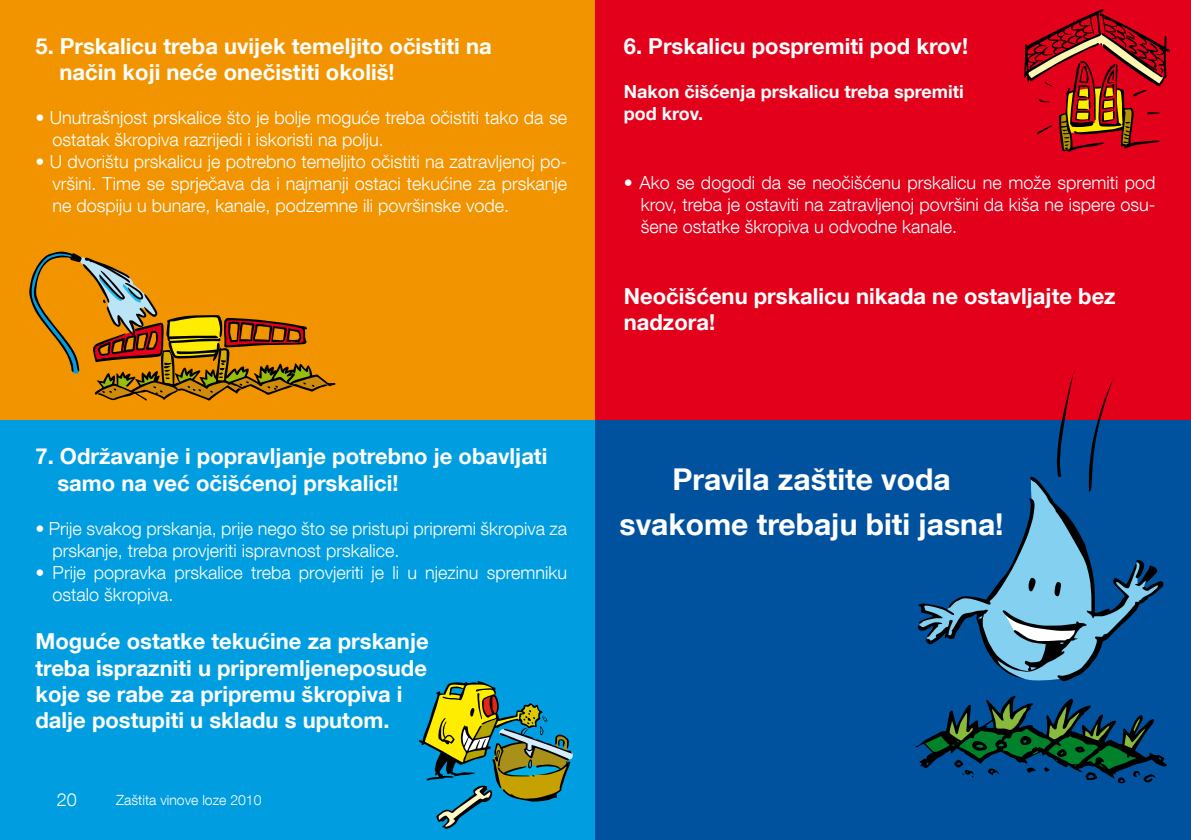
<style>
.page{position:relative;width:1191px;height:840px;background:#fff}
.page>*{position:absolute;margin:0;border:0;box-sizing:border-box;transform-origin:0 0}
.t1{font:700 30px/45px "Helvetica Neue LT Com";color:#fff;text-align:center}
.t2{font:700 22px/26.4px "Helvetica Neue LT Com";color:#fff}
.t3{font:300 18px/22px "Helvetica Neue LT Com";color:#fff}
.t4{font:700 18px/22px "Helvetica Neue LT Com";color:#fff}
.t5{font:300 14px "Helvetica Neue LT Com";color:#fff}
</style>
<div class="page">
<div style="left:0;top:0;width:595px;height:420px;background:#f29400"></div>
<div style="left:0;top:420px;width:595px;height:419px;background:#009ee0"></div>
<div style="left:595px;top:0;width:596px;height:420px;background:#e2001a"></div>
<div style="left:595px;top:420px;width:596px;height:419px;background:#00519e"></div>
<svg style="left:29px;top:251px;width:306px;height:149px"></svg>
<svg style="left:1024px;top:9px;width:146px;height:143px"></svg>
<svg style="left:419px;top:681px;width:154px;height:147px"></svg>
<svg style="left:917px;top:369px;width:247px;height:312px"></svg>
<svg style="left:915px;top:695px;width:251px;height:87px"></svg>
<p class="t2" style="left:59px;top:32px;width:434px;text-indent:-24px">5. Prskalicu treba uvijek temeljito očistiti na način koji neće onečistiti okoliš!</p>
<p class="t3" style="left:52px;top:106px;width:516px;text-indent:-17px">• Unutrašnjost prskalice što je bolje moguće treba očistiti tako da se ostatak škropiva razrijedi i iskoristi na polju.</p>
<p class="t3" style="left:52px;top:150px;width:516px;text-align:justify;text-indent:-17px">• U dvorištu prskalicu je potrebno temeljito očistiti na zatravljenoj po&shy;vršini. Time se sprječava da i najmanji ostaci tekućine za prskanje ne dospiju u bunare, kanale, podzemne ili površinske vode.</p>
<p class="t2" style="left:57px;top:442px;width:491px;text-indent:-22px">7. Održavanje i popravljanje potrebno je obavljati samo na već očišćenoj prskalici!</p>
<p class="t3" style="left:52px;top:516px;width:516px;text-indent:-17px">• Prije svakog prskanja, prije nego što se pristupi pripremi škropiva za prskanje, treba provjeriti ispravnost prskalice.</p>
<p class="t3" style="left:52px;top:560px;width:516px;text-indent:-17px">• Prije popravka prskalice treba provjeriti je li u njezinu spremniku ostalo škropiva.</p>
<p class="t2" style="left:35px;top:627px;width:395px">Moguće ostatke tekućine za prskanje treba isprazniti u pripremljeneposude koje se rabe za pripremu škropiva i dalje postupiti u skladu s uputom.</p>
<p class="t3" style="left:57px;top:788px;width:22px">20</p>
<p class="t5" style="left:116px;top:791px;width:147px">Zaštita vinove loze 2010</p>
<p class="t2" style="left:624px;top:32px;width:346px">6. Prskalicu pospremiti pod krov!</p>
<p class="t4" style="left:624px;top:80px;width:341px">Nakon čišćenja prskalicu treba spremiti pod krov.</p>
<p class="t3" style="left:641px;top:171px;width:516px;text-align:justify;text-indent:-17px">• Ako se dogodi da se neočišćenu prskalicu ne može spremiti pod krov, treba je ostaviti na zatravljenoj površini da kiša ne ispere osu&shy;šene ostatke škropiva u odvodne kanale.</p>
<p class="t2" style="left:624px;top:282px;width:493px">Neočišćenu prskalicu nikada ne ostavljajte bez nadzora!</p>
<h1 class="t1" style="left:619px;top:455px;width:385px">Pravila zaštite voda svakome trebaju biti jasna!</h1>
</div>
